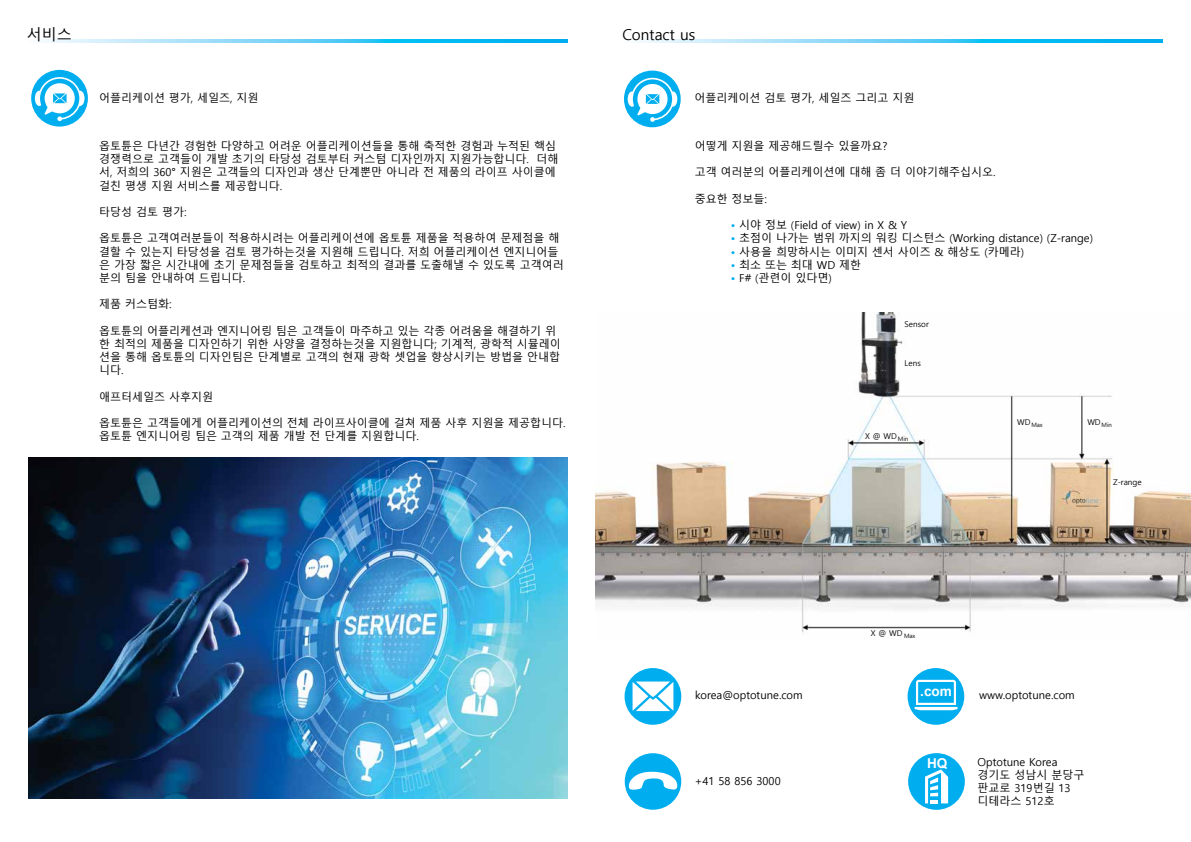
<style>
.page{position:relative;width:1191px;height:842px;background:#fff}
.page>*{position:absolute;margin:0;border:0;box-sizing:border-box;transform-origin:0 0}
.t1{font:15px "Malgun Gothic";color:#000}
.t2{font:700 13.6px "Arial";color:#fff}
.t3{font:11px/13.2px "Malgun Gothic";color:#000}
.t4{font:8px "Malgun Gothic";color:#000}
.t5{font:6px "Malgun Gothic";color:#000}
.s1{color:#00aeef}
</style>
<div class="page">
<div style="left:624px;top:71px;width:56px;height:56px;background:#00aeef;border-radius:50%"></div>
<svg style="left:627px;top:78px;width:50px;height:44px"></svg>
<svg style="left:637px;top:40px;width:525px;height:3px;background:#63d0f6"></svg>
<img style="left:595px;top:313px;width:596px;height:320px">
<div style="left:624px;top:668px;width:57px;height:57px;background:#00aeef;border-radius:50%"></div>
<svg style="left:632px;top:681px;width:41px;height:30px"></svg>
<div style="left:625px;top:753px;width:56px;height:57px;background:#00aeef;border-radius:50%"></div>
<svg style="left:628px;top:772px;width:50px;height:18px"></svg>
<div style="left:907px;top:668px;width:57px;height:57px;background:#00aeef;border-radius:50%"></div>
<svg style="left:914px;top:679px;width:43px;height:31px"></svg>
<div style="left:908px;top:753px;width:56px;height:57px;background:#00aeef;border-radius:50%"></div>
<svg style="left:925px;top:769px;width:23px;height:34px"></svg>
<img style="left:28px;top:458px;width:539px;height:340px">
<svg style="left:42px;top:40px;width:525px;height:3px;background:#62d0f6"></svg>
<div style="left:31px;top:70px;width:57px;height:57px;background:#00aeef;border-radius:50%"></div>
<svg style="left:35px;top:77px;width:49px;height:44px"></svg>
<h1 class="t1" style="left:27px;top:26px;width:47px">서비스</h1>
<p class="t3" style="left:99px;top:91px;width:161px">어플리케이션 평가, 세일즈, 지원</p>
<h1 class="t1" style="left:622px;top:26px;width:74px">Contact us</h1>
<p class="t3" style="left:694px;top:91px;width:221px">어플리케이션 검토 평가, 세일즈 그리고 지원</p>
<p class="t3" style="left:99px;top:140px;width:461px">옵토튠은 다년간 경험한 다양하고 어려운 어플리케이션들을 통해 축적한 경험과 누적된 핵심 경쟁력으로 고객들이 개발 초기의 타당성 검토부터 커스텀 디자인까지 지원가능합니다. 더해 서, 저희의 360° 지원은 고객들의 디자인과 생산 단계뿐만 아니라 전 제품의 라이프 사이클에 걸친 평생 지원 서비스를 제공합니다.</p>
<p class="t3" style="left:99px;top:206px;width:89px">타당성 검토 평가:</p>
<p class="t3" style="left:99px;top:232px;width:466px">옵토튠은 고객여러분들이 적용하시려는 어플리케이션에 옵토튠 제품을 적용하여 문제점을 해 결할 수 있는지 타당성을 검토 평가하는것을 지원해 드립니다. 저희 어플리케이션 엔지니어들 은 가장 짧은 시간내에 초기 문제점들을 검토하고 최적의 결과를 도출해낼 수 있도록 고객여러 분의 팀을 안내하여 드립니다.</p>
<p class="t3" style="left:99px;top:298px;width:74px">제품 커스텀화:</p>
<p class="t3" style="left:99px;top:324px;width:463px">옵토튠의 어플리케션과 엔지니어링 팀은 고객들이 마주하고 있는 각종 어려움을 해결하기 위 한 최적의 제품을 디자인하기 위한 사양을 결정하는것을 지원합니다; 기계적, 광학적 시뮬레이 션을 통해 옵토튠의 디자인팀은 단계별로 고객의 현재 광학 셋업을 향상시키는 방법을 안내합 니다.</p>
<p class="t3" style="left:99px;top:390px;width:115px">애프터세일즈 사후지원</p>
<p class="t3" style="left:99px;top:417px;width:468px">옵토튠은 고객들에게 어플리케이션의 전체 라이프사이클에 걸쳐 제품 사후 지원을 제공합니다. 옵토튠 엔지니어링 팀은 고객의 제품 개발 전 단계를 지원합니다.</p>
<p class="t4" style="left:1087px;top:418px;width:15px">WD</p>
<p class="t3" style="left:694px;top:140px;width:194px">어떻게 지원을 제공해드릴수 있을까요?</p>
<p class="t3" style="left:694px;top:166px;width:302px">고객 여러분의 어플리케이션에 대해 좀 더 이야기해주십시오.</p>
<p class="t3" style="left:694px;top:192px;width:74px">중요한 정보들:</p>
<p class="t3" style="left:730px;top:219px;width:178px"><span class="s1">•</span> 시야 정보 (Field of view) in X &amp; Y</p>
<p class="t3" style="left:730px;top:232px;width:364px"><span class="s1">•</span> 초점이 나가는 범위 까지의 워킹 디스턴스 (Working distance) (Z-range)</p>
<p class="t3" style="left:730px;top:245px;width:295px"><span class="s1">•</span> 사용을 희망하시는 이미지 센서 사이즈 &amp; 해상도 (카메라)</p>
<p class="t3" style="left:730px;top:258px;width:132px"><span class="s1">•</span> 최소 또는 최대 WD 제한</p>
<p class="t3" style="left:730px;top:272px;width:103px"><span class="s1">•</span> F# (관련이 있다면)</p>
<p class="t4" style="left:904px;top:320px;width:26px">Sensor</p>
<p class="t4" style="left:904px;top:358px;width:18px">Lens</p>
<p class="t5" style="left:1017px;top:421px;width:27px"><sup>WD</sup>Max</p>
<p class="t5" style="left:1101px;top:421px;width:12px">Min</p>
<p class="t4" style="left:865px;top:432px;width:33px">X @ WD</p>
<p class="t5" style="left:898px;top:435px;width:12px">Min</p>
<p class="t4" style="left:1113px;top:478px;width:30px">Z-range</p>
<p class="t3" style="left:695px;top:689px;width:109px">korea@optotune.com</p>
<p class="t3" style="left:694px;top:774px;width:87px">+41 58 856 3000</p>
<p class="t4" style="left:871px;top:628px;width:46px">X @ WD <sub>Max</sub></p>
<p class="t2" style="left:920px;top:683px;width:33px">.com</p>
<p class="t3" style="left:979px;top:689px;width:97px">www.optotune.com</p>
<p class="t2" style="left:927px;top:754px;width:22px">HQ</p>
<p class="t3" style="left:977px;top:755px;width:108px">Optotune Korea 경기도 성남시 분당구 판교로 319번길 13 디테라스 512호</p>
</div>
